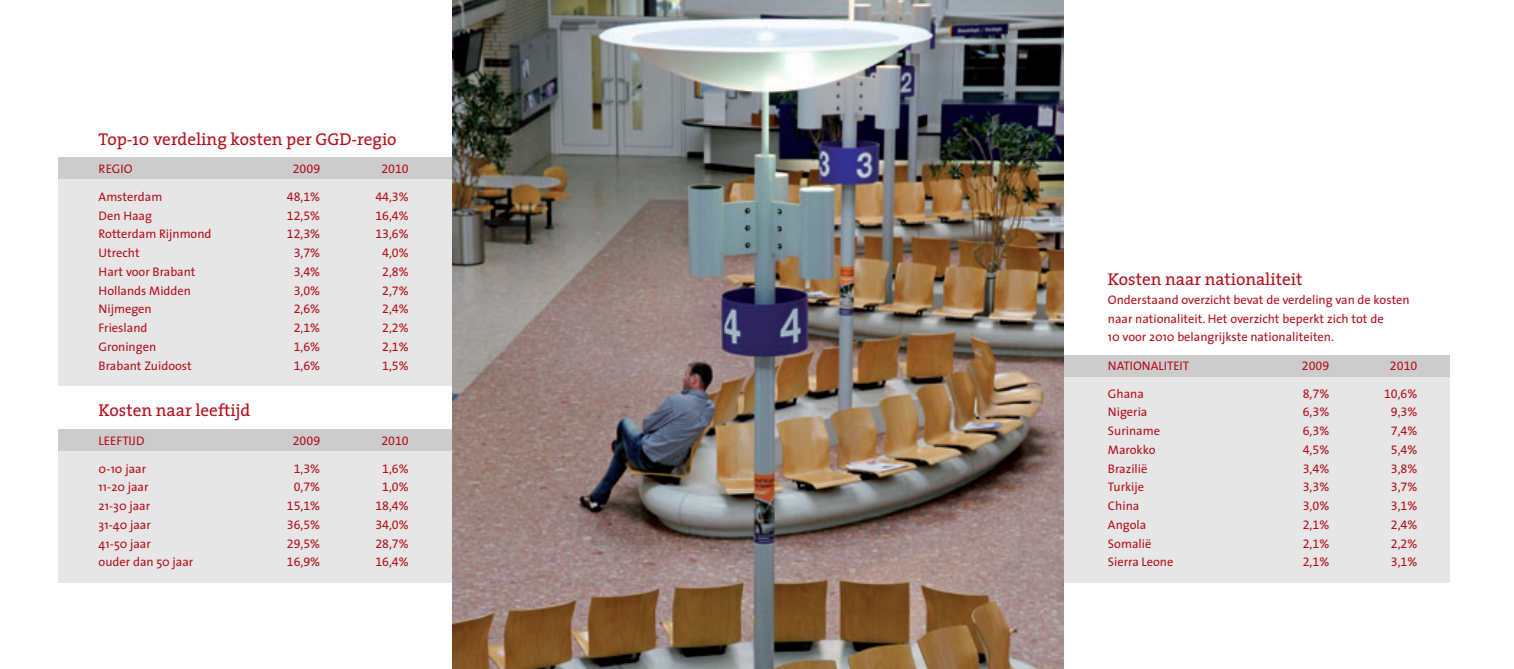
<style>
.page{position:relative;width:1514px;height:669px;background:#fff}
.page>*{position:absolute;margin:0;border:0;box-sizing:border-box;transform-origin:0 0}
.t1{font:17.2px "The Serif Plain+KAUUAE";color:#b50e1a}
.t2{font:12.4px/18.8px "The Sans Plain+DBAFUS";color:#b50e1a}
.t3{font:12.4px "The Sans Expert+CHHCVC";color:#b50e1a}
</style>
<div class="page">
<img style="left:58px;top:0;width:1392px;height:668px">
<h1 class="t1" style="left:99px;top:133px;width:299px">Top-10 verdeling kosten per GGD-regio</h1>
<p class="t2" style="left:99px;top:160px;width:35px">REGIO</p>
<p class="t3" style="left:293px;top:164px;width:29px">2009</p>
<p class="t3" style="left:381px;top:164px;width:29px">2010</p>
<p class="t2" style="left:99px;top:189px;width:65px">Amsterdam</p>
<p class="t3" style="left:287px;top:193px;width:35px">48,1%</p>
<p class="t3" style="left:375px;top:193px;width:35px">44,3%</p>
<p class="t2" style="left:99px;top:207px;width:55px">Den Haag</p>
<p class="t3" style="left:287px;top:211px;width:35px">12,5%</p>
<p class="t3" style="left:375px;top:211px;width:35px">16,4%</p>
<p class="t2" style="left:99px;top:226px;width:114px">Rotterdam Rijnmond</p>
<p class="t3" style="left:287px;top:230px;width:35px">12,3%</p>
<p class="t3" style="left:375px;top:230px;width:35px">13,6%</p>
<p class="t2" style="left:99px;top:245px;width:42px">Utrecht</p>
<p class="t3" style="left:294px;top:249px;width:28px">3,7%</p>
<p class="t3" style="left:382px;top:249px;width:28px">4,0%</p>
<p class="t2" style="left:99px;top:264px;width:98px">Hart voor Brabant</p>
<p class="t3" style="left:294px;top:268px;width:28px">3,4%</p>
<p class="t3" style="left:382px;top:268px;width:28px">2,8%</p>
<p class="t2" style="left:99px;top:282px;width:94px">Hollands Midden</p>
<p class="t3" style="left:294px;top:286px;width:28px">3,0%</p>
<p class="t3" style="left:382px;top:286px;width:28px">2,7%</p>
<p class="t2" style="left:99px;top:301px;width:55px">Nijmegen</p>
<p class="t3" style="left:294px;top:305px;width:28px">2,6%</p>
<p class="t3" style="left:382px;top:305px;width:28px">2,4%</p>
<p class="t2" style="left:99px;top:320px;width:50px">Friesland</p>
<p class="t3" style="left:294px;top:324px;width:28px">2,1%</p>
<p class="t3" style="left:382px;top:324px;width:28px">2,2%</p>
<p class="t2" style="left:99px;top:338px;width:59px">Groningen</p>
<p class="t3" style="left:294px;top:342px;width:28px">1,6%</p>
<p class="t3" style="left:382px;top:342px;width:28px">2,1%</p>
<p class="t2" style="left:99px;top:357px;width:95px">Brabant Zuidoost</p>
<p class="t3" style="left:294px;top:361px;width:28px">1,6%</p>
<p class="t3" style="left:382px;top:361px;width:28px">1,5%</p>
<h1 class="t1" style="left:99px;top:405px;width:153px">Kosten naar leeftijd</h1>
<p class="t2" style="left:99px;top:432px;width:48px">LEEFTIJD</p>
<p class="t3" style="left:293px;top:436px;width:29px">2009</p>
<p class="t3" style="left:381px;top:436px;width:29px">2010</p>
<p class="t2" style="left:99px;top:460px;width:49px">0-10 jaar</p>
<p class="t3" style="left:294px;top:464px;width:28px">1,3%</p>
<p class="t3" style="left:382px;top:464px;width:28px">1,6%</p>
<p class="t2" style="left:99px;top:479px;width:51px">11-20 jaar</p>
<p class="t3" style="left:294px;top:483px;width:28px">0,7%</p>
<p class="t3" style="left:382px;top:483px;width:28px">1,0%</p>
<p class="t2" style="left:99px;top:498px;width:53px">21-30 jaar</p>
<p class="t3" style="left:287px;top:502px;width:35px">15,1%</p>
<p class="t3" style="left:375px;top:502px;width:35px">18,4%</p>
<p class="t2" style="left:99px;top:516px;width:54px">31-40 jaar</p>
<p class="t3" style="left:287px;top:520px;width:35px">36,5%</p>
<p class="t3" style="left:375px;top:520px;width:35px">34,0%</p>
<p class="t2" style="left:99px;top:535px;width:54px">41-50 jaar</p>
<p class="t3" style="left:287px;top:539px;width:35px">29,5%</p>
<p class="t3" style="left:375px;top:539px;width:35px">28,7%</p>
<p class="t2" style="left:99px;top:554px;width:96px">ouder dan 50 jaar</p>
<p class="t3" style="left:287px;top:558px;width:35px">16,9%</p>
<p class="t3" style="left:375px;top:558px;width:35px">16,4%</p>
<h1 class="t1" style="left:1108px;top:274px;width:196px">Kosten naar nationaliteit</h1>
<p class="t2" style="left:1108px;top:292px;width:303px">Onderstaand overzicht bevat de verdeling van de kosten naar nationaliteit. Het overzicht beperkt zich tot de<br>10 voor 2010 belangrijkste nationaliteiten.</p>
<p class="t2" style="left:1108px;top:357px;width:83px">NATIONALITEIT</p>
<p class="t3" style="left:1302px;top:361px;width:29px">2009</p>
<p class="t3" style="left:1390px;top:361px;width:29px">2010</p>
<p class="t2" style="left:1108px;top:385px;width:37px">Ghana</p>
<p class="t3" style="left:1303px;top:389px;width:28px">8,7%</p>
<p class="t3" style="left:1384px;top:389px;width:35px">10,6%</p>
<p class="t2" style="left:1108px;top:404px;width:41px">Nigeria</p>
<p class="t3" style="left:1303px;top:408px;width:28px">6,3%</p>
<p class="t3" style="left:1391px;top:408px;width:28px">9,3%</p>
<p class="t2" style="left:1108px;top:423px;width:54px">Suriname</p>
<p class="t3" style="left:1303px;top:427px;width:28px">6,3%</p>
<p class="t3" style="left:1391px;top:427px;width:28px">7,4%</p>
<p class="t2" style="left:1108px;top:441px;width:49px">Marokko</p>
<p class="t3" style="left:1303px;top:445px;width:28px">4,5%</p>
<p class="t3" style="left:1391px;top:445px;width:28px">5,4%</p>
<p class="t2" style="left:1108px;top:460px;width:41px">Brazilië</p>
<p class="t3" style="left:1303px;top:464px;width:28px">3,4%</p>
<p class="t3" style="left:1391px;top:464px;width:28px">3,8%</p>
<p class="t2" style="left:1108px;top:479px;width:38px">Turkije</p>
<p class="t3" style="left:1303px;top:483px;width:28px">3,3%</p>
<p class="t3" style="left:1391px;top:483px;width:28px">3,7%</p>
<p class="t2" style="left:1108px;top:498px;width:33px">China</p>
<p class="t3" style="left:1303px;top:502px;width:28px">3,0%</p>
<p class="t3" style="left:1391px;top:502px;width:28px">3,1%</p>
<p class="t2" style="left:1108px;top:516px;width:40px">Angola</p>
<p class="t3" style="left:1303px;top:520px;width:28px">2,1%</p>
<p class="t3" style="left:1391px;top:520px;width:28px">2,4%</p>
<p class="t2" style="left:1108px;top:535px;width:45px">Somalië</p>
<p class="t3" style="left:1303px;top:539px;width:28px">2,1%</p>
<p class="t3" style="left:1391px;top:539px;width:28px">2,2%</p>
<p class="t2" style="left:1108px;top:554px;width:67px">Sierra Leone</p>
<p class="t3" style="left:1303px;top:558px;width:28px">2,1%</p>
<p class="t3" style="left:1391px;top:558px;width:28px">3,1%</p>
</div>
